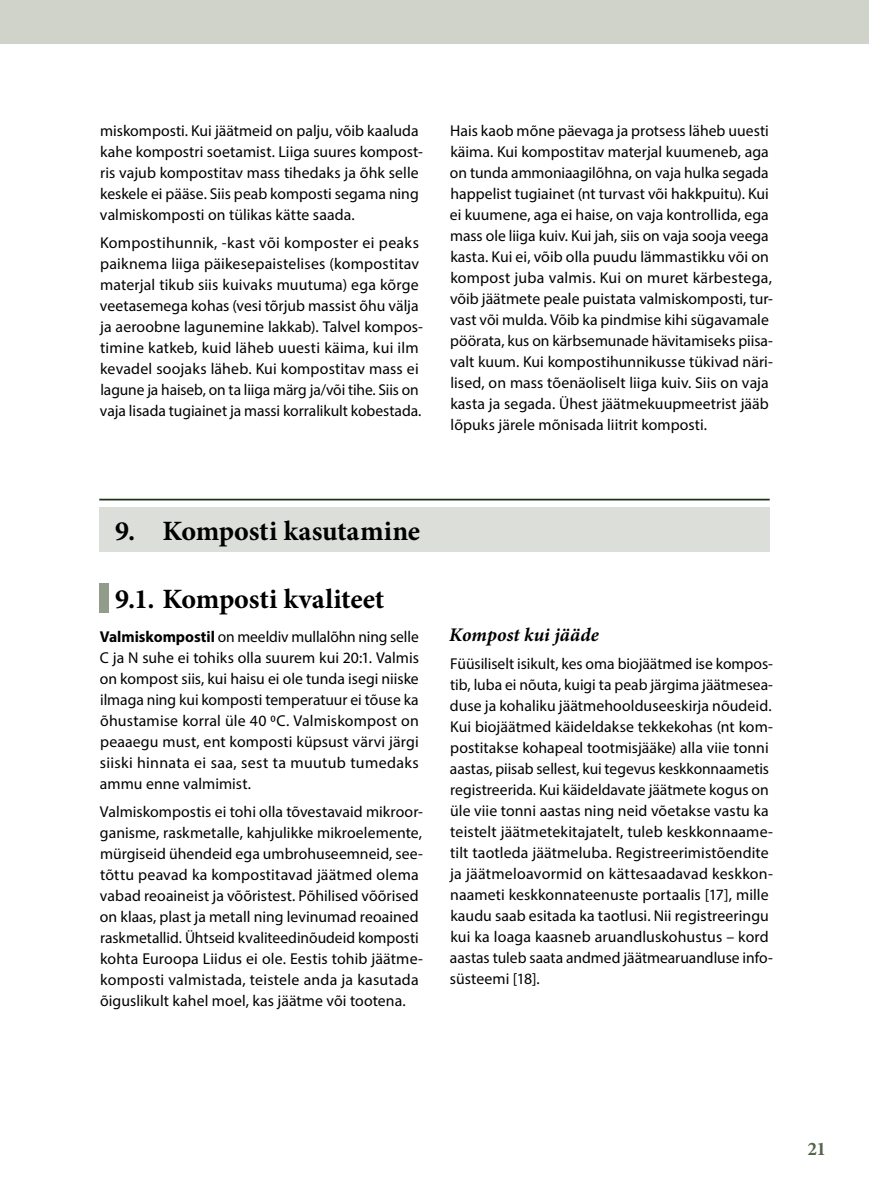
<style>
.page{position:relative;width:869px;height:1191px;background:#fff}
.page>*{position:absolute;margin:0;border:0;box-sizing:border-box;transform-origin:0 0}
.Heading_1{font:700 28px "Minion Pro";letter-spacing:-.005em;color:#000}
.väike_alapealkiri{font:italic 700 19.25px "Minion Pro";letter-spacing:.005em;color:#000}
.t1{font:700 19.25px "Minion Pro";color:#55644d}
.tekst2{font:15.75px/21px "Myriad Pro";letter-spacing:.005em;color:#000}
.s1{font-weight:700}
</style>
<div class="page">
<div style="left:0;top:0;width:868px;height:44px;background:#cfd3ca"></div>
<div style="left:99px;top:583px;width:10px;height:30px;background:#929c8a"></div>
<div style="left:99px;top:507px;width:670px;height:45px;background:#dcdfd9"></div>
<hr style="left:99px;top:499px;width:670px;height:1px;background:#1e3218">
<p class="tekst2" style="left:100px;top:120px;width:324px">miskomposti. Kui jäätmeid on palju, võib kaaluda kahe kompostri soetamist. Liiga suures kompost&shy;ris vajub kompostitav mass tihedaks ja õhk selle keskele ei pääse. Siis peab komposti segama ning valmiskomposti on tülikas kätte saada.</p>
<p class="tekst2" style="left:100px;top:232px;width:324px">Kompostihunnik, -kast või komposter ei peaks paiknema liiga päikesepaistelises (kompostitav materjal tikub siis kuivaks muutuma) ega kõrge veetasemega kohas (vesi tõrjub massist õhu välja ja aeroobne lagunemine lakkab). Talvel kompos&shy;timine katkeb, kuid läheb uuesti käima, kui ilm kevadel soojaks läheb. Kui kompostitav mass ei lagune ja haiseb, on ta liiga märg ja/või tihe. Siis on vaja lisada tugiainet ja massi korralikult kobestada.</p>
<p class="tekst2" style="left:449px;top:120px;width:324px">Hais kaob mõne päevaga ja protsess läheb uuesti käima. Kui kompostitav materjal kuumeneb, aga on tunda ammoniaagilõhna, on vaja hulka segada happelist tugiainet (nt turvast või hakkpuitu). Kui ei kuumene, aga ei haise, on vaja kontrollida, ega mass ole liiga kuiv. Kui jah, siis on vaja sooja veega kasta. Kui ei, võib olla puudu lämmastikku või on kompost juba valmis. Kui on muret kärbestega, võib jäätmete peale puistata valmiskomposti, tur&shy;vast või mulda. Võib ka pindmise kihi sügavamale pöörata, kus on kärbsemunade hävitamiseks piisa&shy;valt kuum. Kui kompostihunnikusse tükivad näri&shy;lised, on mass tõenäoliselt liiga kuiv. Siis on vaja kasta ja segada. Ühest jäätmekuupmeetrist jääb lõpuks järele mõnisada liitrit komposti.</p>
<p class="Heading_1" style="left:115px;top:511px;width:306px">9. Komposti kasutamine</p>
<p class="Heading_1" style="left:115px;top:579px;width:271px">9.1. Komposti kvaliteet</p>
<p class="tekst2" style="left:100px;top:625px;width:320px;text-align:justify"><span class="s1">Valmiskompostil</span> on meeldiv mullalõhn ning selle C ja N suhe ei tohiks olla suurem kui 20:1. Valmis on kompost siis, kui haisu ei ole tunda isegi niiske ilmaga ning kui komposti temperatuur ei tõuse ka õhustamise korral üle 40 0C. Valmiskompost on peaaegu must, ent komposti küpsust värvi järgi siiski hinnata ei saa, sest ta muutub tumedaks ammu enne valmimist.</p>
<p class="tekst2" style="left:100px;top:801px;width:324px">Valmiskompostis ei tohi olla tõvestavaid mikroor&shy;ganisme, raskmetalle, kahjulikke mikroelemente, mürgiseid ühendeid ega umbrohuseemneid, see&shy;tõttu peavad ka kompostitavad jäätmed olema vabad reoaineist ja võõristest. Põhilised võõrised on klaas, plast ja metall ning levinumad reoained raskmetallid. Ühtseid kvaliteedinõudeid komposti kohta Euroopa Liidus ei ole. Eestis tohib jäätme&shy;komposti valmistada, teistele anda ja kasutada õiguslikult kahel moel, kas jäätme või tootena.</p>
<p class="väike_alapealkiri" style="left:449px;top:620px;width:151px">Kompost kui jääde</p>
<p class="tekst2" style="left:449px;top:653px;width:324px">Füüsiliselt isikult, kes oma biojäätmed ise kompos&shy;tib, luba ei nõuta, kuigi ta peab järgima jäätmesea&shy;duse ja kohaliku jäätmehoolduseeskirja nõudeid.<br>Kui biojäätmed käideldakse tekkekohas (nt kom&shy;postitakse kohapeal tootmisjääke) alla viie tonni aastas, piisab sellest, kui tegevus keskkonnaametis registreerida. Kui käideldavate jäätmete kogus on üle viie tonni aastas ning neid võetakse vastu ka teistelt jäätmetekitajatelt, tuleb keskkonnaame&shy;tilt taotleda jäätmeluba. Registreerimistõendite ja jäätmeloavormid on kättesaadavad keskkon&shy;naameti keskkonnateenuste portaalis [17], mille kaudu saab esitada ka taotlusi. Nii registreeringu kui ka loaga kaasneb aruandluskohustus – kord aastas tuleb saata andmed jäätmearuandluse info&shy;süsteemi [18].</p>
<p class="t1" style="left:807px;top:1135px;width:20px">21</p>
</div>
